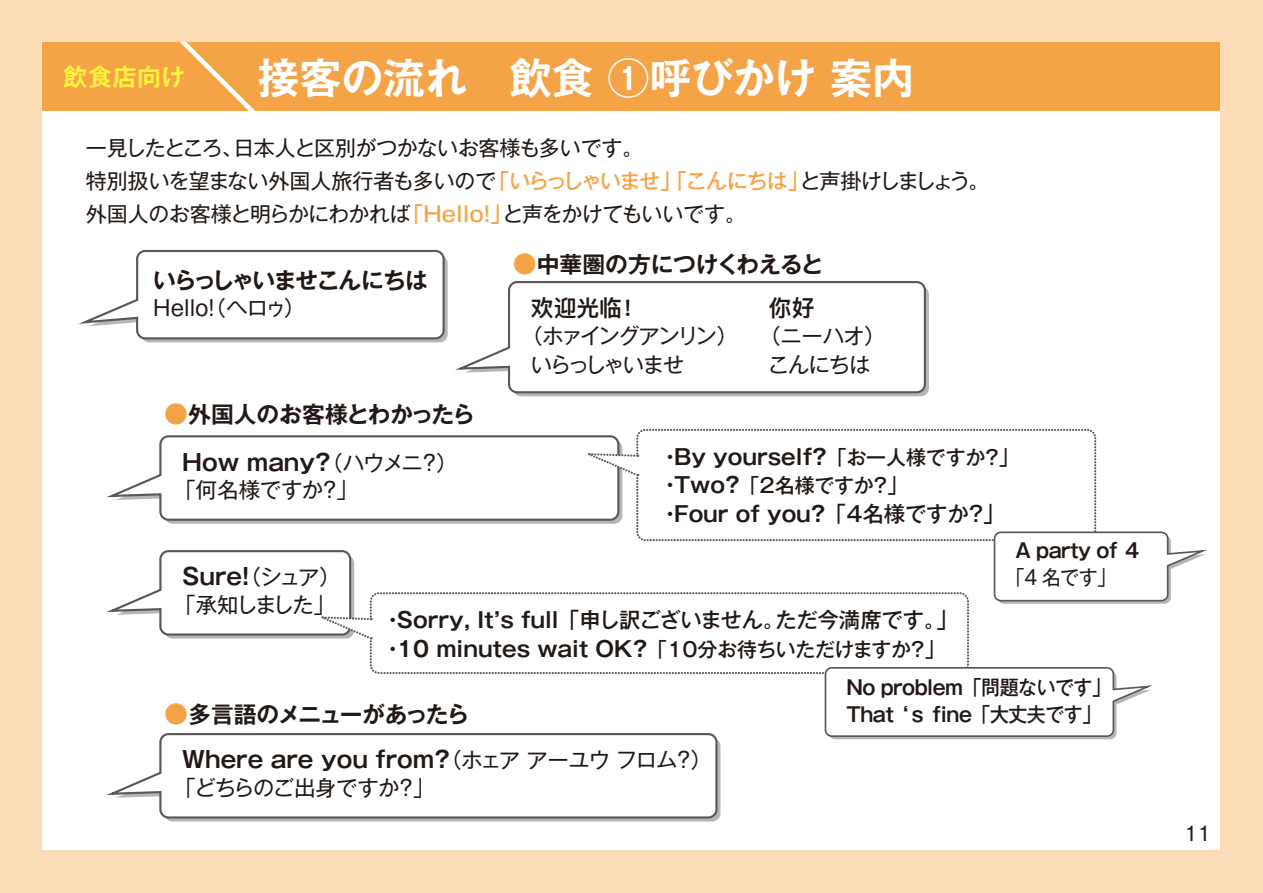
<style>
.page{position:relative;width:1263px;height:893px;background:#fcdcb7}
.page>*{position:absolute;margin:0;border:0;box-sizing:border-box;transform-origin:0 0}
.t1{font:700 42px "Gothic MB101 Pr 6 N De";color:#fff}
.t2{font:700 24px "Gothic MB101 Pr 6 N De";letter-spacing:.02em;color:#fff33f}
.t3{font:700 22.8px/47.7px "Gothic MB101 Pr 6 N De";letter-spacing:-.005em;color:#221815;text-align:center}
.t4{font:700 22.8px "Gothic MB101 Pr 6 N De";letter-spacing:-.065em;color:#221815}
.t5{font:600 22.8px "Ping Fang SC";color:#221815}
.t6{font:700 21.3px "Gothic MB101 Pr 6 N De";color:#221815}
.t7{font:500 21.3px "Gothic MB101 Pr 6 N";letter-spacing:-.015em;color:#221815}
.t8{font:21.3px/28.5px "Gothic MB101 Pr 6 N";letter-spacing:-.05em;color:#221815;text-align:center}
.t9{font:21.3px/28.5px "Gothic MB101 Pr 6 N";letter-spacing:-.11em;color:#221815}
.t10{font:21.3px "Gothic MB101 Pr 6 N";letter-spacing:-.025em;color:#221815}
.t11{font:21.3px "Gothic MB101 Pr 6 N";color:#221815}
.t12{font:21px/33px "Gothic MB101 Pr 6 N";letter-spacing:-.035em;color:#221815}
.t13{font:500 21px "Gothic BBB Pro";color:#221815}
.t14{font:700 19.95px/27px "Gothic MB101 Pr 6 N De";letter-spacing:-.025em;color:#221815;scale:.95 1}
.t15{font:500 19.95px "Gothic MB101 Pr 6 N";letter-spacing:-.005em;color:#221815}
.t16{font:19.95px "Gothic MB101 Pr 6 N";color:#221815;scale:.95 1}
.s1{font-weight:500;color:#f5a347}
.s2{font-size:24px;color:#f5a347}
.s3{font-family:"Gothic MB101 Pr 6 N";font-weight:400;font-size:21.3px}
.s4{font-family:"Gothic MB101 Pr 6 N";font-weight:500;font-size:19.95px}
.s5{font-family:"Gothic MB101 Pr 6 N De";font-weight:700;font-size:21.3px}
.s6{font-family:"Gothic MB101 Pr 6 N";font-weight:500}
.s7{font-family:"Gothic MB101 Pr 6 N De";font-weight:700}
</style>
<div class="page">
<div style="left:43px;top:43px;width:1177px;height:807px;background:#fff"></div>
<div style="left:43px;top:43px;width:1177px;height:68px;background:#f5a347"></div>
<svg style="left:106px;top:435px;width:483px;height:63px"></svg>
<svg style="left:112px;top:436px;width:524px;height:88px"></svg>
<div style="left:636px;top:429px;width:460px;height:112px;border:2px dashed #595757;border-radius:8px"></div>
<svg style="left:78px;top:249px;width:370px;height:93px"></svg>
<svg style="left:993px;top:531px;width:212px;height:73px"></svg>
<svg style="left:516px;top:289px;width:413px;height:107px"></svg>
<svg style="left:455px;top:281px;width:472px;height:113px"></svg>
<svg style="left:106px;top:733px;width:613px;height:87px"></svg>
<svg style="left:106px;top:550px;width:264px;height:91px"></svg>
<div style="left:370px;top:592px;width:599px;height:82px;border:2px dashed #595757;border-radius:8px"></div>
<svg style="left:181px;top:43px;width:74px;height:68px"></svg>
<svg style="left:824px;top:666px;width:327px;height:73px"></svg>
<p class="t2" style="left:63px;top:57px;width:123px">飲食店向け</p>
<h1 class="t1" style="left:258px;top:43px;width:658px">接客の流れ　飲食 ①呼びかけ 案内</h1>
<p class="t12" style="left:86px;top:130px;width:905px">一見したところ、日本人と区別がつかないお客様も多いです。<br>特別扱いを望まない外国人旅行者も多いので<span class="s1">「いらっしゃいませ」「こんにちは」</span>と声掛けしましょう。外国人のお客様と明らかにわかれば<span class="s1">「Hello！」</span>と声をかけてもいいです。</p>
<p class="t4" style="left:153px;top:261px;width:276px">いらっしゃいませこんにちは</p>
<p class="t11" style="left:153px;top:290px;width:153px">Hello！（ヘロゥ）</p>
<p class="t3" style="left:513px;top:239px;width:312px"><span class="s2">●</span>中華圏の方につけくわえると</p>
<p class="t5" style="left:531px;top:294px;width:115px">欢迎光临！</p>
<p class="t9" style="left:531px;top:320px;width:209px;text-indent:-9px">（ホァイングアンリン）いらっしゃいませ</p>
<p class="t5" style="left:769px;top:294px;width:47px">你好</p>
<p class="t8" style="left:759px;top:320px;width:128px">（ニーハオ）こんにちは</p>
<p class="t3" style="left:164px;top:390px;width:312px"><span class="s2">●</span>外国人のお客様とわかったら<br>How many？<span class="s3">（ハウメニ？）</span></p>
<p class="t8" style="left:175px;top:474px;width:185px">「何名様ですか？」</p>
<p class="t6" style="left:659px;top:439px;width:361px">・By yourself？ <span class="s4">「お一人様ですか？」</span></p>
<p class="t15" style="left:659px;top:469px;width:249px"><span class="s5">・Two？</span> 「2名様ですか？」</p>
<p class="t6" style="left:659px;top:496px;width:347px">・Four of you？ <span class="s6">「4名様ですか?」</span></p>
<p class="t3" style="left:182px;top:552px;width:160px">Sure!<span class="s3">（シュア）</span></p>
<p class="t8" style="left:175px;top:589px;width:162px">「承知しました」</p>
<p class="t7" style="left:382px;top:602px;width:577px"><span class="s7">・Sorry, Itʼs full</span> 「申し訳ございません。ただ今満席です。」</p>
<p class="t6" style="left:382px;top:631px;width:564px">・１０ minutes wait OK？ <span class="s4">「10分お待ちいただけますか？」</span></p>
<p class="t14" style="left:1015px;top:536px;width:135px">A party of ４</p>
<p class="t16" style="left:1006px;top:560px;width:117px">「4 名です」</p>
<p class="t3" style="left:182px;top:690px;width:531px;line-height:45.6px;text-align:left;text-indent:-18px"><span class="s2">●</span>多言語のメニューがあったら<br>Where are you from？<span class="s3">（ホェア アーユウ フロム？）</span></p>
<p class="t10" style="left:175px;top:770px;width:261px">「どちらのご出身ですか？」</p>
<p class="t14" style="left:846px;top:673px;width:280px">No problem<span class="s6">「問題ないです」<br></span>That ʻｓ fine<span class="s6">「大丈夫です」</span></p>
<p class="t13" style="left:1185px;top:817px;width:28px">11</p>
</div>
